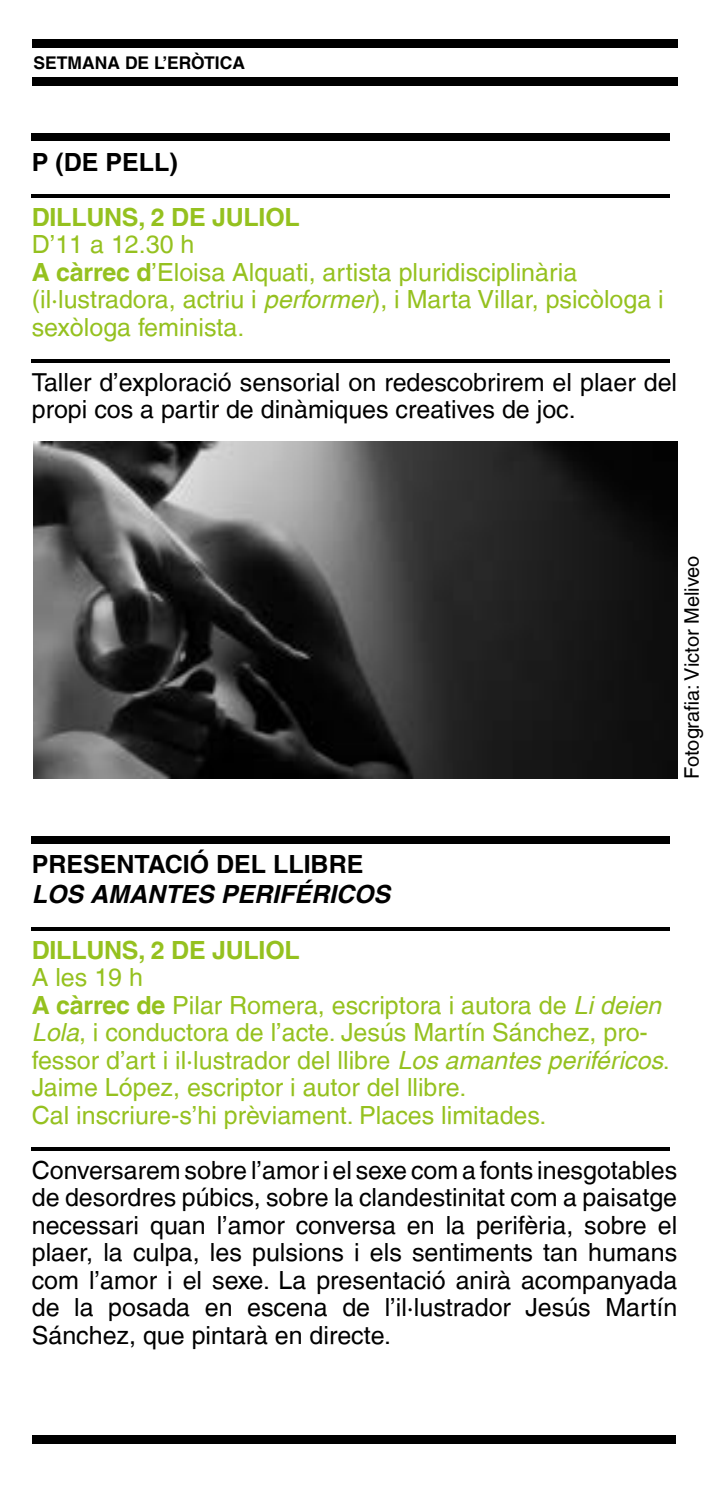
<style>
.page{position:relative;width:709px;height:1489px;background:#fff}
.page>*{position:absolute;margin:0;border:0;box-sizing:border-box;transform-origin:0 0}
.t1{font:25px/27.5px "Helvetica LT";color:#000}
.t2{font:25px/27.5px "Helvetica LT";color:#95c11f}
.t3{font:700 25px "Helvetica LT";letter-spacing:-.01em;color:#95c11f}
.t4{font:700 25px "Helvetica LT";color:#000}
.t5{font:italic 700 25px "Helvetica LT";color:#000}
.t6{font:20px "Helvetica LT";color:#000}
.t7{font:700 17.5px "Helvetica LT";color:#000}
.s1{font-weight:700}
.s2{font-style:italic}
</style>
<div class="page">
<div style="left:32px;top:39px;width:645px;height:8px;background:#000"></div>
<div style="left:32px;top:77px;width:645px;height:9px;background:#000"></div>
<div style="left:32px;top:1434px;width:643px;height:9px;background:#000"></div>
<div style="left:32px;top:133px;width:638px;height:7px;background:#000"></div>
<hr style="left:32px;top:194px;width:638px;height:4px;background:#000">
<hr style="left:32px;top:359px;width:638px;height:4px;background:#000">
<div style="left:32px;top:835px;width:638px;height:8px;background:#000"></div>
<hr style="left:32px;top:927px;width:638px;height:3px;background:#000">
<hr style="left:32px;top:1147px;width:638px;height:3px;background:#000">
<img style="left:33px;top:442px;width:644px;height:336px">
<p class="t7" style="left:34px;top:52px;width:213px">SETMANA DE L’ERÒTICA</p>
<p class="t4" style="left:32px;top:146px;width:147px">P (DE PELL)</p>
<p class="t3" style="left:32px;top:201px;width:269px">DILLUNS, 2 DE JULIOL</p>
<p class="t2" style="left:32px;top:230px;width:633px">D’11 a 12.30 h<br><span class="s1">A càrrec d</span>’Eloisa Alquati, artista pluridisciplinària (il·lustradora, actriu i <span class="s2">performer</span>), i Marta Villar, psicòloga i sexòloga feminista.</p>
<p class="t1" style="left:32px;top:368px;width:647px">Taller d’exploració sensorial on redescobrirem el plaer del propi cos a partir de dinàmiques creatives de joc.</p>
<p class="t6" style="left:680px;top:778px;width:225px;rotate:-90deg">Fotografia: Victor Meliveo</p>
<p class="t4" style="left:32px;top:849px;width:333px">PRESENTACIÓ DEL LLIBRE</p>
<p class="t5" style="left:32px;top:879px;width:360px">LOS AMANTES PERIFÉRICOS</p>
<p class="t3" style="left:32px;top:934px;width:269px">DILLUNS, 2 DE JULIOL</p>
<p class="t2" style="left:32px;top:963px;width:639px">A les 19 h<br><span class="s1">A càrrec de</span> Pilar Romera, escriptora i autora de <span class="s2">Li deien Lola</span>, i conductora de l’acte. Jesús Martín Sánchez, pro&shy;fessor d’art i il·lustrador del llibre <span class="s2">Los amantes periféricos</span>.<br>Jaime López, escriptor i autor del llibre.<br>Cal inscriure-s’hi prèviament. Places limitades.</p>
<p class="t1" style="left:32px;top:1155px;width:647px;text-align:justify">Conversarem sobre l’amor i el sexe com a fonts inesgotables de desordres púbics, sobre la clandestinitat com a paisatge necessari quan l’amor conversa en la perifèria, sobre el plaer, la culpa, les pulsions i els sentiments tan humans com l’amor i el sexe. La presentació anirà acompanyada de la posada en escena de l’il·lustrador Jesús Martín Sánchez, que pintarà en directe.</p>
</div>
